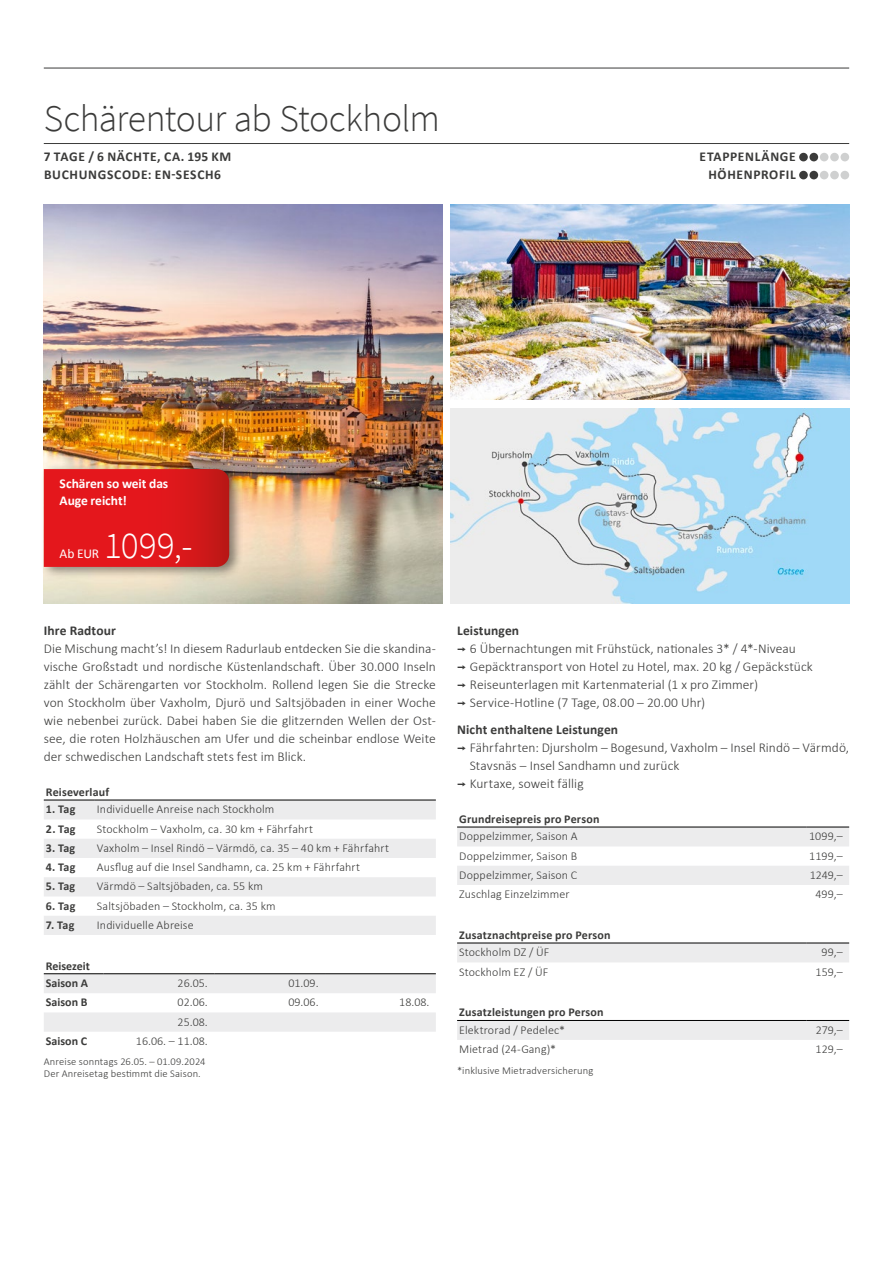
<style>
.page{position:relative;width:893px;height:1263px;background:#fff}
.page>*{position:absolute;margin:0;border:0;box-sizing:border-box;transform-origin:0 0}
.t1{font:300 37.5px "Source Sans Pro";letter-spacing:-.015em;color:#3b3b3a}
.t2{font:300 37.5px "Source Sans Pro";color:#fff}
.t3{font:300 13.5px/18px "Calibri";letter-spacing:.005em;color:#3b3b3a;text-align:justify}
.t4{font:700 13.5px/18px "Calibri";letter-spacing:.04em;color:#3b3b3a}
.t5{font:700 13.5px "Calibri";letter-spacing:.01em;color:#3b3b3a}
.t6{font:700 13.5px/17.2px "Calibri";letter-spacing:-.005em;color:#fff}
.t7{font:13.5px "Calibri";color:#fff}
.t8{font:300 12px "Calibri";letter-spacing:.01em;color:#3b3b3a}
.t9{font:700 12px/17.7px "Calibri";letter-spacing:.015em;color:#3b3b3a}
.t10{font:300 10.5px/12px "Calibri";letter-spacing:.015em;color:#3b3b3a}
.s1{font-weight:700}
.s2{font-family:"Interstate";font-weight:400}
</style>
<div class="page">
<img style="left:44px;top:204px;width:398px;height:400px">
<img style="left:451px;top:204px;width:398px;height:196px">
<img style="left:451px;top:408px;width:398px;height:196px">
<div style="left:40px;top:463px;width:204px;height:116px;background:#000;opacity:.45"></div>
<svg style="left:44px;top:469px;width:185px;height:98px;background:#dc171b"></svg>
<hr style="left:44px;top:143px;width:805px;height:1px;background:#3b3b3a">
<hr style="left:44px;top:68px;width:805px;height:1px;background:#3b3b3a">
<div style="left:799px;top:153px;width:9px;height:8px;background:#3b3b3a;border-radius:50%"></div>
<div style="left:809px;top:153px;width:9px;height:8px;background:#3b3b3a;border-radius:50%"></div>
<div style="left:820px;top:153px;width:8px;height:8px;background:#cfd0d0;border-radius:50%"></div>
<div style="left:830px;top:153px;width:9px;height:8px;background:#cfd0d0;border-radius:50%"></div>
<div style="left:840px;top:153px;width:9px;height:8px;background:#cfd0d0;border-radius:50%"></div>
<div style="left:799px;top:171px;width:9px;height:8px;background:#3b3b3a;border-radius:50%"></div>
<div style="left:809px;top:171px;width:9px;height:8px;background:#3b3b3a;border-radius:50%"></div>
<div style="left:820px;top:171px;width:8px;height:8px;background:#cfd0d0;border-radius:50%"></div>
<div style="left:830px;top:171px;width:9px;height:8px;background:#cfd0d0;border-radius:50%"></div>
<div style="left:840px;top:171px;width:9px;height:8px;background:#cfd0d0;border-radius:50%"></div>
<svg style="left:44px;top:801px;width:392px;height:134px;fill:#ececed"></svg>
<hr style="left:44px;top:800px;width:51px;height:1px;background:#000">
<hr style="left:95px;top:800px;width:341px;height:1px;background:#000">
<svg style="left:44px;top:974px;width:392px;height:58px"></svg>
<hr style="left:44px;top:973px;width:59px;height:1px;background:#000">
<hr style="left:103px;top:973px;width:111px;height:1px;background:#000">
<hr style="left:214px;top:973px;width:111px;height:1px;background:#000">
<hr style="left:325px;top:973px;width:111px;height:1px;background:#000">
<svg style="left:457px;top:828px;width:392px;height:57px"></svg>
<hr style="left:457px;top:827px;width:349px;height:1px;background:#000">
<hr style="left:806px;top:827px;width:43px;height:1px;background:#000">
<div style="left:457px;top:944px;width:392px;height:18px;background:#ececed"></div>
<hr style="left:457px;top:943px;width:349px;height:1px;background:#000">
<hr style="left:806px;top:943px;width:43px;height:1px;background:#000">
<div style="left:457px;top:1021px;width:392px;height:19px;background:#ececed"></div>
<hr style="left:457px;top:1020px;width:349px;height:1px;background:#000">
<hr style="left:806px;top:1020px;width:43px;height:1px;background:#000">
<h1 class="t1" style="left:44px;top:96px;width:398px">Schärentour ab Stockholm</h1>
<p class="t4" style="left:44px;top:147px;width:189px">7 TAGE / 6 NÄCHTE, CA. 195 KM<br>BUCHUNGSCODE: EN-SESCH6</p>
<p class="t4" style="left:700px;top:147px;width:98px;text-align:right">ETAPPENLÄNGE<br>HÖHENPROFIL</p>
<p class="t6" style="left:60px;top:474px;width:110px">Schären so weit das<br>Auge reicht!</p>
<p class="t7" style="left:60px;top:544px;width:41px">Ab EUR</p>
<h1 class="t2" style="left:104px;top:522px;width:90px">1099,-</h1>
<p class="t5" style="left:44px;top:621px;width:74px">Ihre Radtour</p>
<p class="t3" style="left:44px;top:640px;width:394px">Die Mischung macht’s! In diesem Radurlaub entdecken Sie die skandina&shy;vische Großstadt und nordische Küstenlandschaft. Über 30.000 Inseln zählt der Schärengarten vor Stockholm. Rollend legen Sie die Strecke von Stockholm über Vaxholm, Djurö und Saltsjöbaden in einer Woche wie nebenbei zurück. Dabei haben Sie die glitzernden Wellen der Ost&shy;see, die roten Holzhäuschen am Ufer und die scheinbar endlose Weite der schwedischen Landschaft stets fest im Blick.</p>
<p class="t9" style="left:46px;top:782px;width:65px">Reiseverlauf</p>
<p class="t9" style="left:46px;top:800px;width:31px">1. Tag</p>
<p class="t8" style="left:97px;top:802px;width:179px">Individuelle Anreise nach Stockholm</p>
<p class="t9" style="left:46px;top:819px;width:31px">2. Tag</p>
<p class="t8" style="left:97px;top:821px;width:218px">Stockholm – Vaxholm, ca. 30 km + Fährfahrt</p>
<p class="t9" style="left:46px;top:839px;width:31px">3. Tag</p>
<p class="t8" style="left:97px;top:840px;width:294px">Vaxholm – Insel Rindö – Värmdö, ca. 35 – 40 km + Fährfahrt</p>
<p class="t9" style="left:46px;top:858px;width:31px">4. Tag</p>
<p class="t8" style="left:97px;top:860px;width:265px">Ausflug auf die Insel Sandhamn, ca. 25 km + Fährfahrt</p>
<p class="t9" style="left:46px;top:877px;width:31px">5. Tag</p>
<p class="t8" style="left:97px;top:879px;width:167px">Värmdö – Saltsjöbaden, ca. 55 km</p>
<p class="t9" style="left:46px;top:896px;width:31px">6. Tag</p>
<p class="t8" style="left:97px;top:898px;width:180px">Saltsjöbaden – Stockholm, ca. 35 km</p>
<p class="t9" style="left:46px;top:916px;width:30px">7. Tag</p>
<p class="t8" style="left:97px;top:917px;width:98px">Individuelle Abreise</p>
<p class="t9" style="left:46px;top:956px;width:45px">Reisezeit<br>Saison A</p>
<p class="t8" style="left:178px;top:976px;width:32px">26.05.</p>
<p class="t8" style="left:288px;top:976px;width:32px">01.09.</p>
<p class="t9" style="left:46px;top:993px;width:43px">Saison B</p>
<p class="t8" style="left:178px;top:995px;width:32px">02.06.</p>
<p class="t8" style="left:288px;top:995px;width:32px">09.06.</p>
<p class="t8" style="left:399px;top:995px;width:32px">18.08.</p>
<p class="t8" style="left:178px;top:1014px;width:32px">25.08.</p>
<p class="t9" style="left:46px;top:1032px;width:43px">Saison C</p>
<p class="t8" style="left:136px;top:1033px;width:73px">16.06. – 11.08.</p>
<p class="t10" style="left:44px;top:1056px;width:163px">Anreise sonntags 26.05. – 01.09.2024<br>Der Anreisetag bestimmt die Saison.</p>
<p class="t3" style="left:457px;top:622px;width:357px;text-align:left"><span class="s1">Leistungen<br></span><span class="s2">¬</span> 6 Übernachtungen mit Frühstück, nationales 3* / 4*-Niveau<br><span class="s2">¬</span> Gepäcktransport von Hotel zu Hotel, max. 20 kg / Gepäckstück <span class="s2">¬</span> Reiseunterlagen mit Kartenmaterial (1 x pro Zimmer)<br><span class="s2">¬</span> Service-Hotline (7 Tage, 08.00 – 20.00 Uhr)</p>
<p class="t5" style="left:457px;top:720px;width:163px">Nicht enthaltene Leistungen</p>
<p class="t3" style="left:457px;top:739px;width:394px"><span class="s2">¬</span> Fährfahrten: Djursholm – Bogesund, Vaxholm – Insel Rindö – Värmdö,</p>
<p class="t3" style="left:470px;top:757px;width:211px">Stavsnäs – Insel Sandhamn und zurück</p>
<p class="t3" style="left:457px;top:775px;width:128px"><span class="s2">¬</span> Kurtaxe, soweit fällig</p>
<p class="t9" style="left:459px;top:809px;width:142px">Grundreisepreis pro Person</p>
<p class="t8" style="left:459px;top:829px;width:120px">Doppelzimmer, Saison A</p>
<p class="t8" style="left:809px;top:829px;width:35px">1099,–</p>
<p class="t8" style="left:459px;top:848px;width:120px">Doppelzimmer, Saison B</p>
<p class="t8" style="left:809px;top:848px;width:35px">1199,–</p>
<p class="t8" style="left:459px;top:867px;width:120px">Doppelzimmer, Saison C</p>
<p class="t8" style="left:810px;top:867px;width:35px">1249,–</p>
<p class="t8" style="left:459px;top:887px;width:112px">Zuschlag Einzelzimmer</p>
<p class="t8" style="left:815px;top:887px;width:29px">499,–</p>
<p class="t9" style="left:459px;top:925px;width:153px">Zusatznachtpreise pro Person</p>
<p class="t8" style="left:459px;top:945px;width:92px">Stockholm DZ / ÜF</p>
<p class="t8" style="left:822px;top:945px;width:23px">99,–</p>
<p class="t8" style="left:459px;top:964px;width:91px">Stockholm EZ / ÜF</p>
<p class="t8" style="left:816px;top:964px;width:29px">159,–</p>
<p class="t9" style="left:459px;top:1003px;width:146px">Zusatzleistungen pro Person</p>
<p class="t8" style="left:459px;top:1022px;width:107px">Elektrorad / Pedelec*</p>
<p class="t8" style="left:816px;top:1022px;width:29px">279,–</p>
<p class="t8" style="left:459px;top:1042px;width:98px">Mietrad (24-Gang)*</p>
<p class="t8" style="left:815px;top:1042px;width:29px">129,–</p>
<p class="t10" style="left:457px;top:1064px;width:138px">*inklusive Mietradversicherung</p>
</div>
